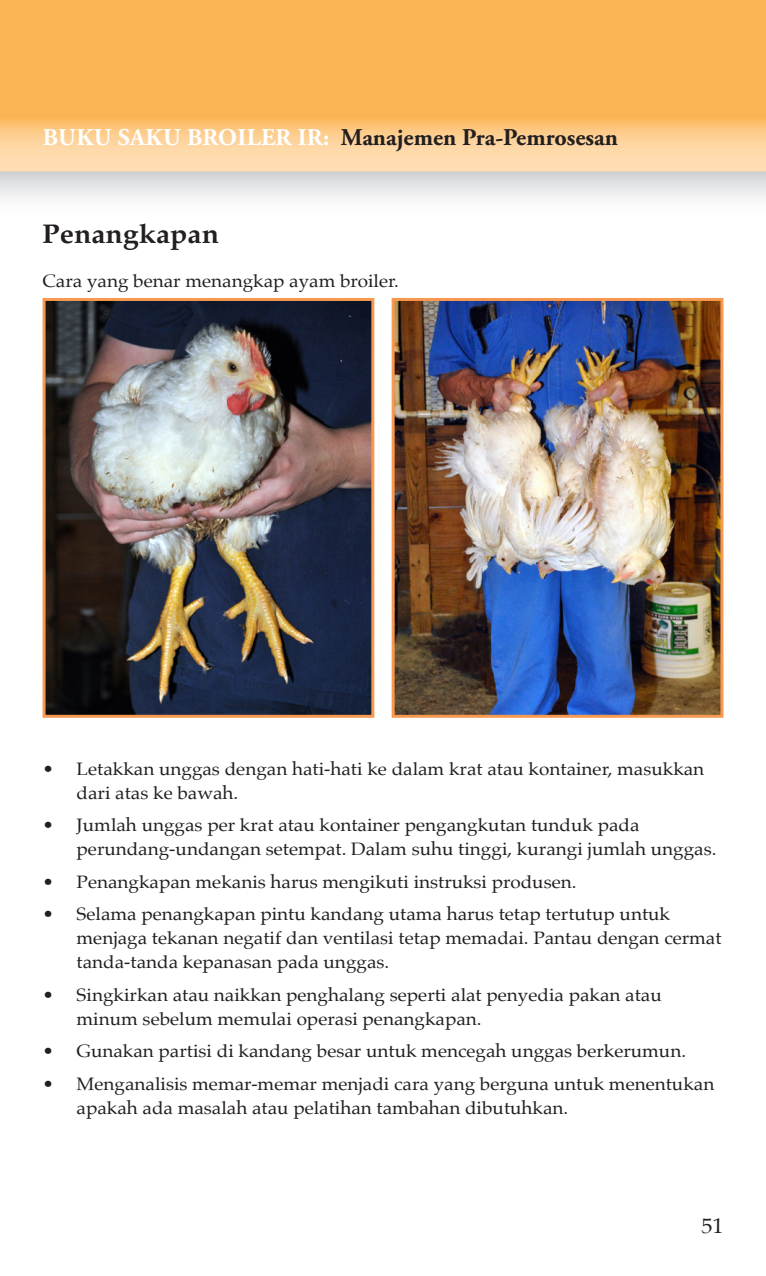
<style>
.page{position:relative;width:766px;height:1276px;background:#fff}
.page>*{position:absolute;margin:0;border:0;box-sizing:border-box;transform-origin:0 0}
.t1{font:700 27px "Palatino";color:#231f20;scale:1.05 1}
.t2{font:700 24px "Adobe Garamond Pro";color:#231f20}
.t3{font:21px "Palatino";color:#231f20;scale:1.05 1}
.t4{font:18px/24px "Palatino";color:#231f20;scale:1.05 1}
.s1{color:#fff}
</style>
<div class="page">
<img style="left:0;top:0;width:765px;height:199px">
<img style="left:47px;top:302px;width:323px;height:412px">
<div style="left:43px;top:298px;width:331px;height:420px;border:3px solid #f79950"></div>
<img style="left:395px;top:302px;width:324px;height:412px">
<div style="left:391px;top:298px;width:332px;height:420px;border:3px solid #f79950"></div>
<h2 class="t2" style="left:43px;top:123px;width:576px"><span class="s1">BUKU SAKU BROILER IR:</span> Manajemen Pra-Pemrosesan</h2>
<h1 class="t1" style="left:43px;top:210px;width:169px">Penangkapan</h1>
<p class="t4" style="left:43px;top:268px;width:341px">Cara yang benar menangkap ayam broiler.</p>
<p class="t4" style="left:77px;top:756px;width:599px;text-indent:-34px">• Letakkan unggas dengan hati-hati ke dalam krat atau kontainer, masukkan dari atas ke bawah.</p>
<p class="t4" style="left:77px;top:813px;width:610px;text-indent:-34px">• Jumlah unggas per krat atau kontainer pengangkutan tunduk pada perundang-undangan setempat. Dalam suhu tinggi, kurangi jumlah unggas.</p>
<p class="t4" style="left:43px;top:869px;width:510px">• Penangkapan mekanis harus mengikuti instruksi produsen.</p>
<p class="t4" style="left:77px;top:902px;width:615px;text-indent:-34px">• Selama penangkapan pintu kandang utama harus tetap tertutup untuk menjaga tekanan negatif dan ventilasi tetap memadai. Pantau dengan cermat tanda-tanda kepanasan pada unggas.</p>
<p class="t4" style="left:77px;top:982px;width:558px;text-indent:-34px">• Singkirkan atau naikkan penghalang seperti alat penyedia pakan atau minum sebelum memulai operasi penangkapan.</p>
<p class="t4" style="left:43px;top:1039px;width:614px">• Gunakan partisi di kandang besar untuk mencegah unggas berkerumun.</p>
<p class="t4" style="left:77px;top:1071px;width:608px;text-indent:-34px">• Menganalisis memar-memar menjadi cara yang berguna untuk menentukan apakah ada masalah atau pelatihan tambahan dibutuhkan.</p>
<p class="t3" style="left:701px;top:1208px;width:23px">51</p>
</div>
